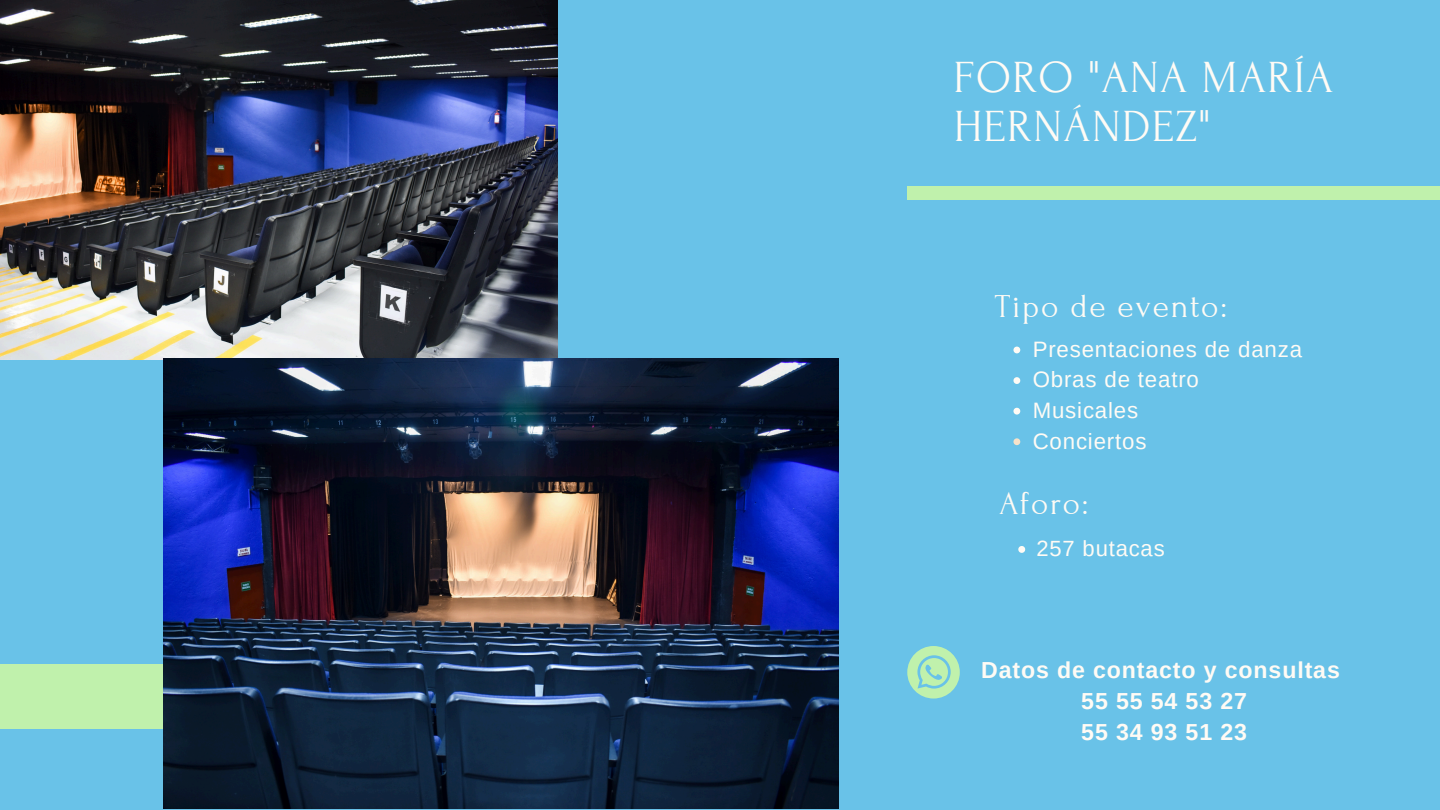
<style>
.page{position:relative;width:1440px;height:810px;background:#69c2e8}
.page>*{position:absolute;margin:0;border:0;box-sizing:border-box;transform-origin:0 0}
.t1{font:46px/49.5px "Forum";letter-spacing:.03em;color:#fffbf5}
.t2{font:33.4px "Forum";letter-spacing:.05em;color:#fffbf5}
.t3{font:33px "Forum";letter-spacing:.05em;color:#fffbf5}
.t4{font:700 23.2px/31.1px "Arimo";letter-spacing:.035em;color:#fffbf5;text-align:center}
.t5{font:22.3px "Arimo";letter-spacing:.035em;color:#fffbf5}
.t6{font:22px "Arimo";letter-spacing:.035em;color:#fffbf5}
</style>
<div class="page">
<div style="left:907px;top:186px;width:533px;height:13px;background:#c0f1ac"></div>
<div style="left:0;top:665px;width:838px;height:64px;background:#c0f1ac"></div>
<svg style="left:907px;top:646px;width:53px;height:52px"></svg>
<img style="left:0;top:0;width:558px;height:359px">
<img style="left:164px;top:359px;width:675px;height:450px">
<svg style="left:1013px;top:347px;width:7px;height:6px"></svg>
<svg style="left:1013px;top:377px;width:7px;height:7px"></svg>
<svg style="left:1013px;top:408px;width:7px;height:7px"></svg>
<svg style="left:1013px;top:438px;width:7px;height:7px"></svg>
<svg style="left:1018px;top:546px;width:7px;height:7px"></svg>
<p class="t1" style="left:954px;top:53px;width:381px">FORO "ANA MARÍA<br>HERNÁNDEZ"</p>
<h2 class="t2" style="left:995px;top:288px;width:234px">Tipo de evento:</h2>
<p class="t5" style="left:1033px;top:337px;width:271px">Presentaciones de danza</p>
<p class="t5" style="left:1033px;top:367px;width:168px">Obras de teatro</p>
<p class="t5" style="left:1033px;top:398px;width:107px">Musicales</p>
<p class="t5" style="left:1033px;top:428px;width:115px">Conciertos</p>
<h2 class="t3" style="left:999px;top:486px;width:91px">Aforo:</h2>
<p class="t6" style="left:1036px;top:536px;width:130px">257 butacas</p>
<p class="t4" style="left:981px;top:654px;width:360px">Datos de contacto y consultas<br>55 55 54 53 27<br>55 34 93 51 23</p>
</div>
